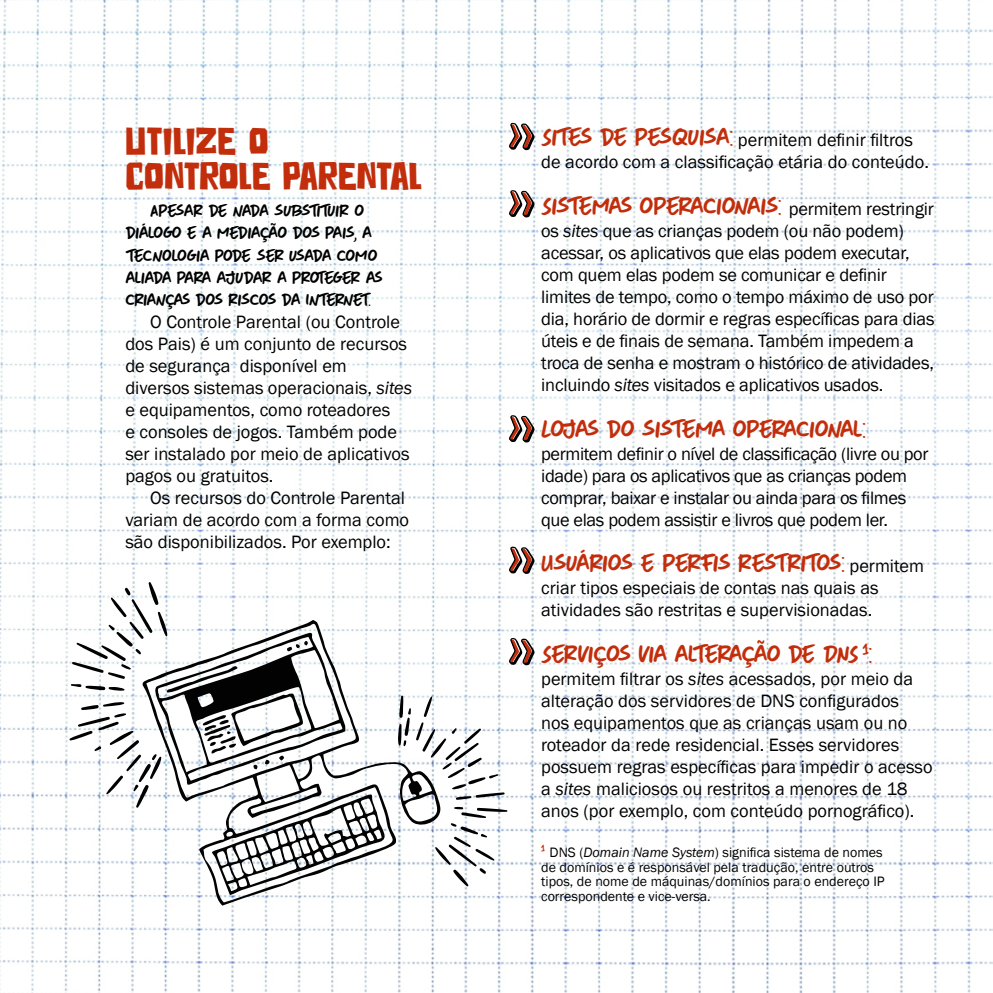
<style>
.page{position:relative;width:993px;height:993px;background:#fff}
.page>*{position:absolute;margin:0;border:0;box-sizing:border-box;transform-origin:0 0}
.t1{font:35px/35px "DK Astromonkey";letter-spacing:-.02em;color:#c22e0c}
.t2{font:26.25px "DK More Or Less";letter-spacing:-.055em;color:#c22e0c}
.t3{font:18.38px/22.1px "Franklin Gothic";color:#000}
.t4{font:18.38px/22.1px "Franklin Gothic";letter-spacing:-.02em;color:#000}
.t5{font:18.38px/22.1px "DK More Or Less";letter-spacing:-.04em;color:#000}
.t6{font:14px/14.9px "Franklin Gothic";color:#000}
.s1{font-family:"DK More Or Less";font-size:26.25px;color:#c22e0c}
.s2{font-family:"Franklin Gothic";font-size:18.38px;color:#000}
.s3{font-style:italic}
</style>
<div class="page">
<img style="left:0;top:0;width:992px;height:992px">
<svg style="left:71px;top:582px;width:97px;height:109px"></svg>
<svg style="left:69px;top:701px;width:70px;height:106px"></svg>
<svg style="left:441px;top:806px;width:66px;height:80px"></svg>
<svg style="left:441px;top:722px;width:63px;height:77px"></svg>
<svg style="left:139px;top:619px;width:302px;height:286px"></svg>
<svg style="left:508px;top:123px;width:26px;height:27px"></svg>
<svg style="left:508px;top:190px;width:26px;height:27px"></svg>
<svg style="left:508px;top:415px;width:26px;height:27px"></svg>
<svg style="left:508px;top:546px;width:26px;height:27px"></svg>
<svg style="left:508px;top:637px;width:26px;height:28px"></svg>
<h1 class="t1" style="left:125px;top:123px;width:299px">UTILIZE O<br>CONTROLE PARENTAL</h1>
<p class="t3" style="left:541px;top:129px;width:389px"><span class="s1">SITES DE PESQUISA:</span> permitem definir filtros de acordo com a classificação etária do conteúdo.</p>
<h2 class="t2" style="left:541px;top:190px;width:394px">SISTEMAS OPERACIONAIS: <span class="s2">permitem restringir</span></h2>
<p class="t3" style="left:541px;top:220px;width:395px">os <span class="s3">sites</span> que as crianças podem (ou não podem) acessar, os aplicativos que elas podem executar, com quem elas podem se comunicar e definir limites de tempo, como o tempo máximo de uso por dia, horário de dormir e regras específicas para dias úteis e de finais de semana. Também impedem a troca de senha e mostram o histórico de atividades, incluindo <span class="s3">sites</span> visitados e aplicativos usados.</p>
<h2 class="t2" style="left:541px;top:413px;width:326px">LOJAS DO SISTEMA OPERACIONAL:</h2>
<p class="t4" style="left:541px;top:443px;width:389px">permitem definir o nível de classificação (livre ou por idade) para os aplicativos que as crianças podem comprar, baixar e instalar ou ainda para os filmes que elas podem assistir e livros que podem ler.</p>
<h2 class="t2" style="left:541px;top:548px;width:384px">USUÁRIOS E PERFIS RESTRITOS: <span class="s2">permitem</span></h2>
<p class="t3" style="left:541px;top:577px;width:339px">criar tipos especiais de contas nas quais as atividades são restritas e supervisionadas.</p>
<h2 class="t2" style="left:541px;top:638px;width:332px">SERVIÇOS VIA ALTERAÇÃO DE DNS <sup>1</sup>:</h2>
<p class="t3" style="left:541px;top:668px;width:393px">permitem filtrar os <span class="s3">sites</span> acessados, por meio da alteração dos servidores de DNS configurados<br>nos equipamentos que as crianças usam ou no roteador da rede residencial. Esses servidores possuem regras específicas para impedir o acesso a <span class="s3">sites</span> maliciosos ou restritos a menores de 18 anos (por exemplo, com conteúdo pornográfico).</p>
<p class="t6" style="left:541px;top:844px;width:345px"><sup>1</sup> DNS (<span class="s3">Domain Name System</span>) significa sistema de nomes de domínios e é responsável pela tradução, entre outros tipos, de nome de máquinas/domínios para o endereço IP correspondente e vice-versa.</p>
<p class="t5" style="left:125px;top:200px;width:259px;text-indent:25px">APESAR DE NADA SUBSTITUIR O<br>DIÁLOGO E A MEDIAÇÃO DOS PAIS, A<br>TECNOLOGIA PODE SER USADA COMO<br>ALIADA PARA AJUDAR A PROTEGER AS<br>CRIANÇAS DOS RISCOS DA INTERNET.</p>
<p class="t3" style="left:125px;top:311px;width:288px;text-indent:25px">O Controle Parental (ou Controle dos Pais) é um conjunto de recursos de segurança disponível em diversos sistemas operacionais, <span class="s3">sites </span>e equipamentos, como roteadores<br>e consoles de jogos. Também pode ser instalado por meio de aplicativos pagos ou gratuitos.</p>
<p class="t3" style="left:125px;top:487px;width:285px;text-indent:25px">Os recursos do Controle Parental variam de acordo com a forma como são disponibilizados. Por exemplo:</p>
</div>
